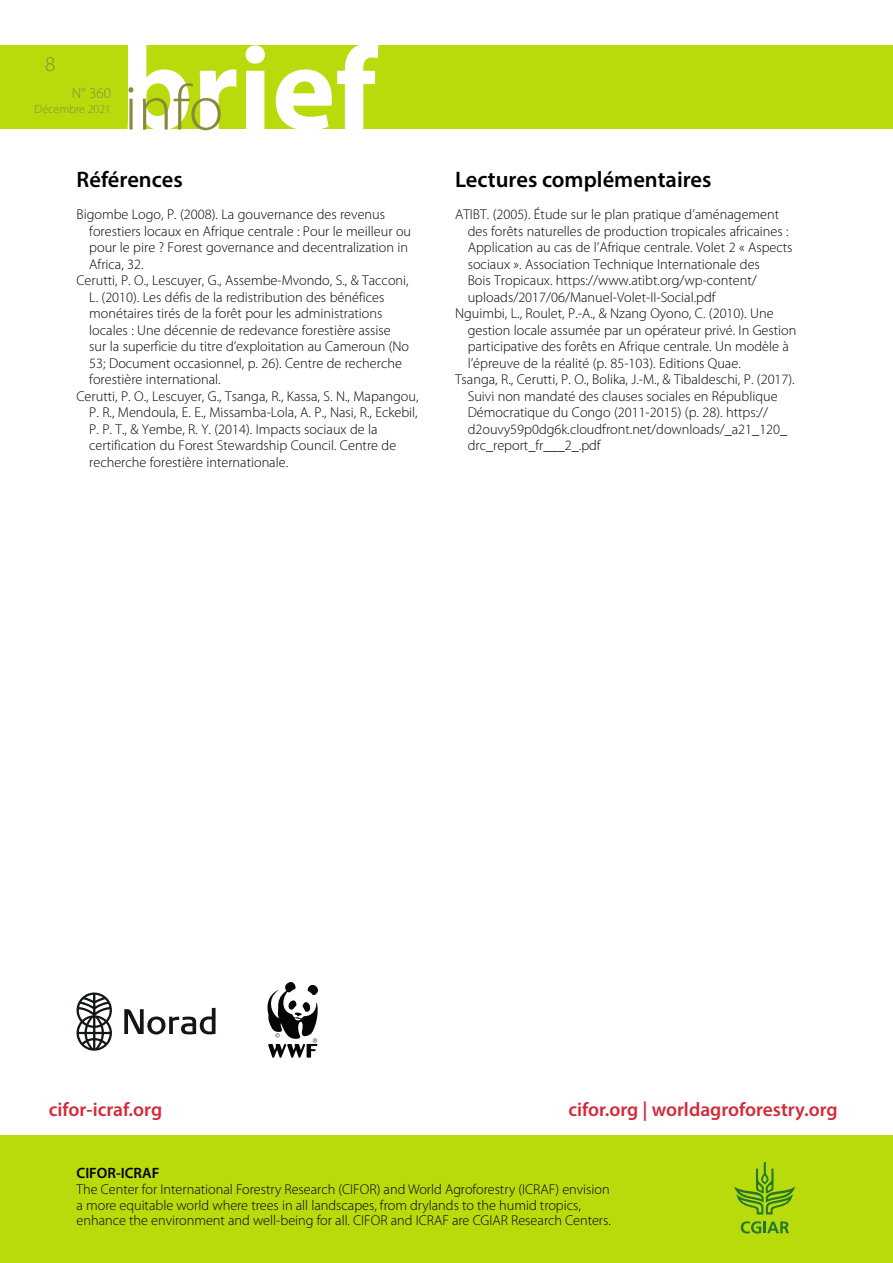
<style>
.page{position:relative;width:893px;height:1263px;background:#fff}
.page>*{position:absolute;margin:0;border:0;box-sizing:border-box;transform-origin:0 0}
.t1{font:600 22.5px "Myriad Pro";color:#000}
.t2{font:300 21px "Myriad Pro";color:#878a3b}
.t3{font:600 19.5px "Myriad Pro";color:#d32a39}
.t4{font:600 15px "Myriad Pro";color:#000}
.t5{font:300 15px "Myriad Pro";color:#878a3b}
.t6{font:300 14.25px/15.8px "Myriad Pro";color:#000}
.t7{font:300 12px "Myriad Pro";color:#878a3b}
</style>
<div class="page">
<div style="left:0;top:45px;width:893px;height:84px;background:#b9db0c"></div>
<svg style="left:128px;top:45px;width:250px;height:85px"></svg>
<div style="left:0;top:1135px;width:893px;height:128px;background:#b9db0c"></div>
<svg style="left:734px;top:1162px;width:61px;height:52px"></svg>
<svg style="left:741px;top:1221px;width:48px;height:12px"></svg>
<svg style="left:124px;top:1008px;width:92px;height:26px"></svg>
<svg style="left:77px;top:992px;width:35px;height:59px"></svg>
<svg style="left:267px;top:982px;width:51px;height:76px"></svg>
<h2 class="t2" style="left:45px;top:52px;width:12px">8</h2>
<p class="t5" style="left:72px;top:84px;width:41px">N° 360</p>
<p class="t7" style="left:35px;top:102px;width:78px">Décembre 2021</p>
<p class="t5" style="left:83px;top:84px;width:22px">o. 2</p>
<h1 class="t1" style="left:77px;top:165px;width:108px">Références</h1>
<p class="t6" style="left:77px;top:206px;width:310px">Bigombe Logo, P. (2008). La gouvernance des revenus</p>
<p class="t6" style="left:89px;top:223px;width:323px">forestiers locaux en Afrique centrale : Pour le meilleur ou</p>
<p class="t6" style="left:89px;top:239px;width:320px">pour le pire ? Forest governance and decentralization in</p>
<p class="t6" style="left:89px;top:256px;width:56px">Africa, 32.</p>
<p class="t6" style="left:77px;top:272px;width:334px">Cerutti, P. O., Lescuyer, G., Assembe-Mvondo, S., &amp; Tacconi,</p>
<p class="t6" style="left:89px;top:289px;width:297px">L. (2010). Les défis de la redistribution des bénéfices</p>
<p class="t6" style="left:89px;top:305px;width:295px">monétaires tirés de la forêt pour les administrations</p>
<p class="t6" style="left:89px;top:322px;width:303px">locales : Une décennie de redevance forestière assise</p>
<p class="t6" style="left:89px;top:338px;width:321px">sur la superficie du titre d’exploitation au Cameroun (No</p>
<p class="t6" style="left:89px;top:355px;width:314px">53; Document occasionnel, p. 26). Centre de recherche</p>
<p class="t6" style="left:89px;top:371px;width:133px">forestière international.</p>
<p class="t6" style="left:77px;top:388px;width:343px">Cerutti, P. O., Lescuyer, G., Tsanga, R., Kassa, S. N., Mapangou,</p>
<p class="t6" style="left:89px;top:404px;width:330px">P. R., Mendoula, E. E., Missamba-Lola, A. P., Nasi, R., Eckebil,</p>
<p class="t6" style="left:89px;top:421px;width:290px">P. P. T., &amp; Yembe, R. Y. (2014). Impacts sociaux de la</p>
<p class="t6" style="left:89px;top:437px;width:308px">certification du Forest Stewardship Council. Centre de</p>
<p class="t6" style="left:89px;top:454px;width:200px">recherche forestière internationale.</p>
<h1 class="t1" style="left:455px;top:165px;width:258px">Lectures complémentaires</h1>
<p class="t6" style="left:455px;top:206px;width:326px">ATIBT. (2005). Étude sur le plan pratique d’aménagement</p>
<p class="t6" style="left:468px;top:223px;width:322px">des forêts naturelles de production tropicales africaines :</p>
<p class="t6" style="left:468px;top:239px;width:326px">Application au cas de l’Afrique centrale. Volet 2 « Aspects</p>
<p class="t6" style="left:468px;top:256px;width:294px">sociaux ». Association Technique Internationale des</p>
<p class="t6" style="left:468px;top:272px;width:291px">Bois Tropicaux. https://www.atibt.org/wp-content/</p>
<p class="t6" style="left:468px;top:289px;width:249px">uploads/2017/06/Manuel-Volet-II-Social.pdf</p>
<p class="t6" style="left:455px;top:305px;width:320px">Nguimbi, L., Roulet, P.-A., &amp; Nzang Oyono, C. (2010). Une</p>
<p class="t6" style="left:468px;top:322px;width:330px">gestion locale assumée par un opérateur privé. In Gestion</p>
<p class="t6" style="left:468px;top:338px;width:323px">participative des forêts en Afrique centrale. Un modèle à</p>
<p class="t6" style="left:468px;top:355px;width:275px">l’épreuve de la réalité (p. 85‑103). Editions Quae.</p>
<p class="t6" style="left:455px;top:371px;width:341px">Tsanga, R., Cerutti, P. O., Bolika, J.-M., &amp; Tibaldeschi, P. (2017).</p>
<p class="t6" style="left:468px;top:388px;width:311px">Suivi non mandaté des clauses sociales en République</p>
<p class="t6" style="left:468px;top:404px;width:302px">Démocratique du Congo (2011-2015) (p. 28). https://</p>
<p class="t6" style="left:468px;top:421px;width:321px">d2ouvy59p0dg6k.cloudfront.net/downloads/_a21_120_</p>
<p class="t6" style="left:468px;top:437px;width:134px">drc_report_fr___2_.pdf</p>
<h3 class="t3" style="left:49px;top:1097px;width:115px">cifor-icraf.org</h3>
<h3 class="t3" style="left:568px;top:1097px;width:271px">cifor.org | worldagroforestry.org</h3>
<p class="t4" style="left:77px;top:1163px;width:84px">CIFOR-ICRAF</p>
<p class="t6" style="left:77px;top:1181px;width:536px">The Center for International Forestry Research (CIFOR) and World Agroforestry (ICRAF) envision a more equitable world where trees in all landscapes, from drylands to the humid tropics, enhance the environment and well-being for all. CIFOR and ICRAF are CGIAR Research Centers.</p>
</div>
